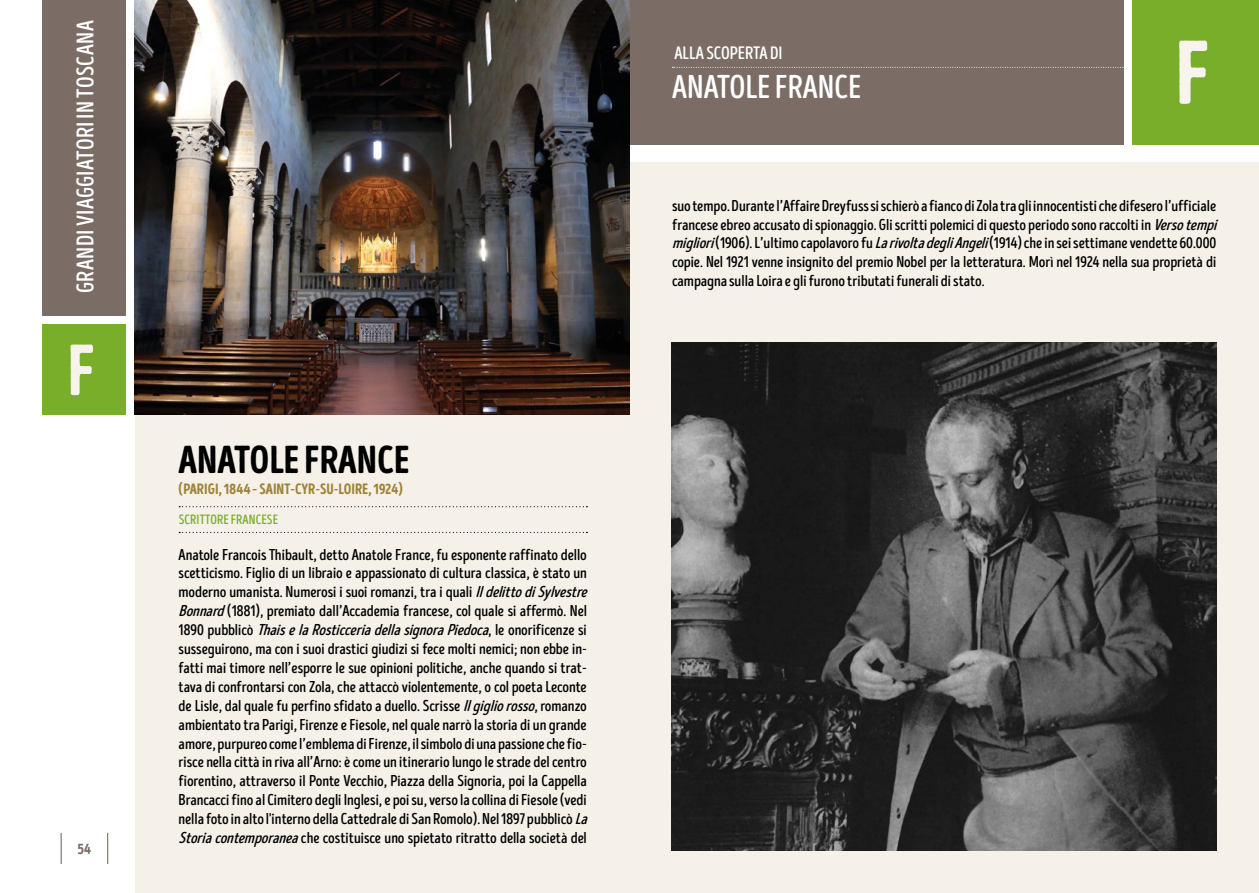
<style>
.page{position:relative;width:1259px;height:893px;background:#fff}
.page>*{position:absolute;margin:0;border:0;box-sizing:border-box;transform-origin:0 0}
.t1{font:90px "Intro Head HUC Base";color:#f7f4ed}
.t2{font:72px "Intro Head HUC Base";color:#f7f4ed}
.t3{font:39px "Intro Head HUC Base";color:#000}
.t4{font:33px "Intro Head BUC Base";color:#fff}
.t5{font:24px "Intro Head B Base";letter-spacing:.01em;color:#fff}
.t6{font:18px "Intro Head BUC Base";color:#fff}
.t7{font:15.75px/18.9px "Intro Head B Base";letter-spacing:-.01em;color:#000}
.t8{font:15px "Intro Head HUC Base";color:#9d8338}
.t9{font:15px "Intro Head HUC Base";color:#7b6d66}
.t10{font:13.5px "Intro Head B Base";letter-spacing:.01em;color:#79ae2b}
.s1{font-style:italic}
</style>
<div class="page">
<div style="left:1132px;top:0;width:127px;height:144px;background:#79ae2b"></div>
<div style="left:43px;top:324px;width:83px;height:90px;background:#79ae2b"></div>
<div style="left:629px;top:162px;width:630px;height:731px;background:#f5f1e9"></div>
<div style="left:135px;top:0;width:494px;height:893px;background:#f5f1e9"></div>
<div style="left:629px;top:0;width:495px;height:144px;background:#7b6d66"></div>
<svg style="left:672px;top:67px;width:452px;height:1px"></svg>
<div style="left:43px;top:0;width:83px;height:316px;background:#7b6d66"></div>
<svg style="left:179px;top:506px;width:408px;height:1px"></svg>
<svg style="left:179px;top:532px;width:408px;height:1px"></svg>
<img style="left:671px;top:342px;width:545px;height:508px">
<img style="left:135px;top:0;width:494px;height:414px">
<hr style="left:61px;top:833px;width:1px;height:31px;background:#7b6d66">
<hr style="left:107px;top:833px;width:1px;height:31px;background:#7b6d66">
<h3 class="t5" style="left:71px;top:293px;width:274px;rotate:-90deg">GRANDI VIAGGIATORI IN TOSCANA</h3>
<h2 class="t2" style="left:67px;top:327px;width:30px">F</h2>
<p class="t9" style="left:78px;top:840px;width:15px">54</p>
<h3 class="t3" style="left:179px;top:436px;width:232px">ANATOLE FRANCE</h3>
<p class="t8" style="left:179px;top:480px;width:226px">(PARIGI, 1844 – SAINT-CYR-SU-LOIRE, 1924)</p>
<p class="t10" style="left:179px;top:512px;width:101px">SCRITTORE FRANCESE</p>
<p class="t7" style="left:179px;top:545px;width:415px">Anatole Francois Thibault, detto Anatole France, fu esponente raffinato dello scetticismo. Figlio di un libraio e appassionato di cultura classica, è stato un moderno umanista. Numerosi i suoi romanzi, tra i quali <span class="s1">IldelittodiSylvestre Bonnard</span>(1881), premiato dall’Accademia francese, col quale si affermò. Nel 1 8 9 0 p u b b l i c ò <span class="s1">ThaiselaRosticceriadellasignoraPiedoca</span>, l e o n o r i f i c e n z e s i susseguirono, ma con i suoi drastici giudizi si fece molti nemici; non ebbe in&shy;fatti mai timore nell’esporre le sue opinioni politiche, anche quando si trat&shy;tava di confrontarsi con Zola, che attaccò violentemente, o col poeta Leconte de Lisle, dal quale fu perfino sfidato a duello. Scrisse <span class="s1">Ilgigliorosso</span>, romanzo ambientato tra Parigi, Firenze e Fiesole, nel quale narrò la storia di un grande amore, purpureo come l’emblema di Firenze, il simbolo di una passione che fio&shy;risce nella città in riva all’Arno: è come un itinerario lungo le strade del centro fiorentino, attraverso il Ponte Vecchio, Piazza della Signoria, poi la Cappella Brancacci fino al Cimitero degli Inglesi, e poi su, verso la collina di Fiesole (vedi nella foto in alto l'interno della Cattedrale di San Romolo). Nel 1897 pubblicò <span class="s1">La Storiacontemporanea</span>che costituisce uno spietato ritratto della società del</p>
<p class="t6" style="left:674px;top:42px;width:110px">ALLA SCOPERTA DI</p>
<h3 class="t4" style="left:672px;top:68px;width:191px">ANATOLE FRANCE</h3>
<h1 class="t1" style="left:1174px;top:18px;width:38px">F</h1>
<p class="t7" style="left:672px;top:196px;width:551px">suo tempo. Durante l’Affaire Dreyfuss si schierò a fianco di Zola tra gli innocentisti che difesero l’ufficiale francese ebreo accusato di spionaggio. Gli scritti polemici di questo periodo sono raccolti in <span class="s1">Versotempi migliori</span>(1906). L’ultimo capolavoro fu <span class="s1">LarivoltadegliAngeli</span>(1914) che in sei settimane vendette 60.000 copie. Nel 1921 venne insignito del premio Nobel per la letteratura. Morì nel 1924 nella sua proprietà di campagna sulla Loira e gli furono tributati funerali di stato.</p>
</div>
